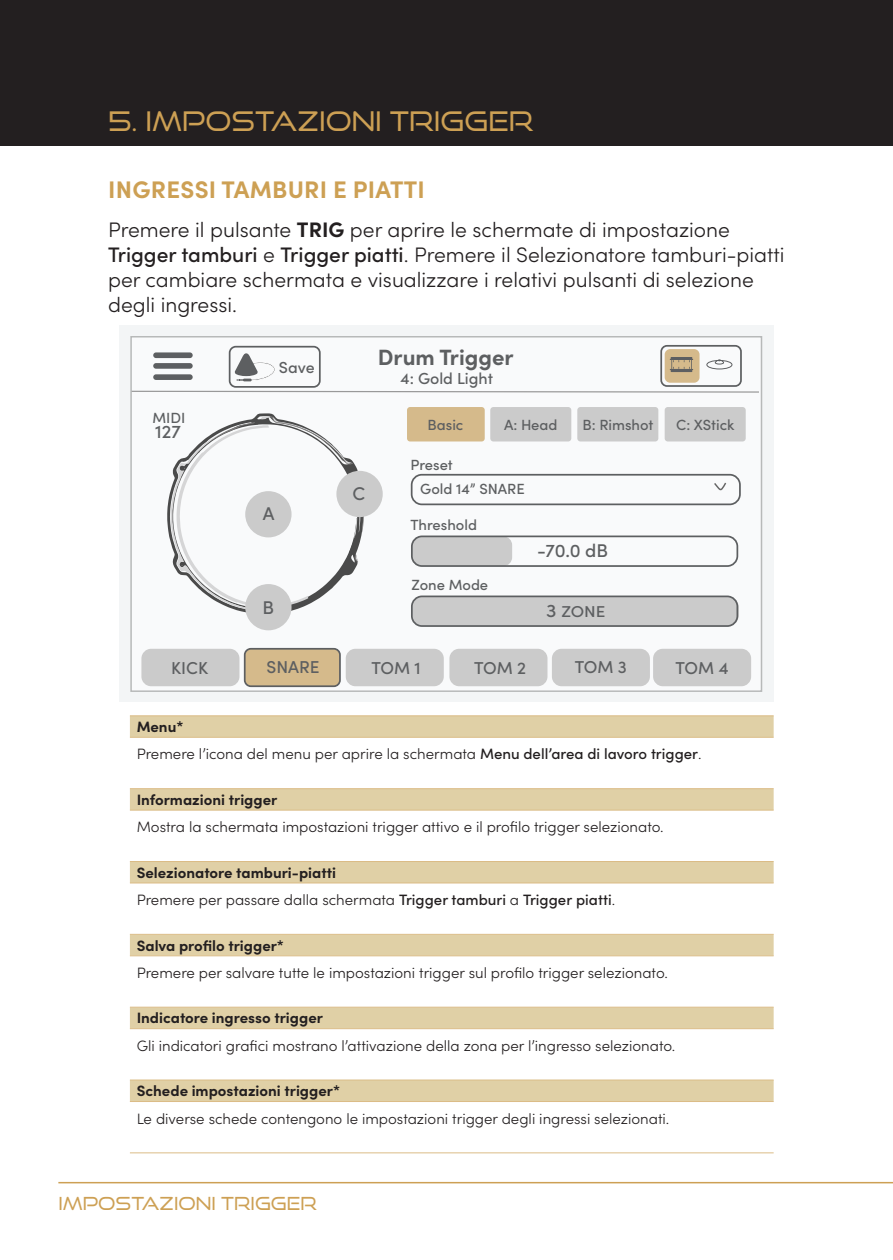
<style>
.page{position:relative;width:893px;height:1260px;background:#fff}
.page>*{position:absolute;margin:0;border:0;box-sizing:border-box;transform-origin:0 0}
.t1{font:27px "Good Times Bk";color:#cda054}
.t2{font:700 24px "Sofia Pro";letter-spacing:.01em;color:#cda054}
.t3{font:700 22.2px "Sofia Pro";color:#5d5f61}
.t4{font:300 21px/25.2px "Sofia Pro";color:#231f20}
.t5{font:500 18.6px "Sofia Pro";color:#5d5f61}
.t6{font:18px "Good Times Bk";color:#cda054}
.t7{font:500 17.1px "Sofia Pro";color:#5d5f61}
.t8{font:500 15.9px "Sofia Pro";color:#5d5f61}
.t9{font:500 15.6px "Sofia Pro";color:#5d5f61;scale:1.08 1}
.t10{font:300 15px/27.6px "Sofia Pro";color:#231f20}
.t11{font:700 15px "Sofia Pro";color:#231f20}
.t12{font:500 14.7px "Sofia Pro";color:#5d5f61}
.s1{font-weight:700}
.s2{font-weight:500}
.s3{font-size:18.6px}
</style>
<div class="page">
<div style="left:0;top:0;width:892px;height:146px;background:#231f20"></div>
<hr style="left:58px;top:1181px;width:834px;height:2px;background:#cda054">
<div style="left:119px;top:326px;width:654px;height:376px;background:#f3f5f6"></div>
<div style="left:131px;top:337px;width:630px;height:354px;background:#f9fafb"></div>
<div style="left:410px;top:474px;width:330px;height:31px;border:2px solid #5d5f61;border-radius:10px"></div>
<hr style="left:131px;top:390px;width:627px;height:2px;background:#999">
<div style="left:407px;top:407px;width:77px;height:34px;background:#d5ba8b;border-radius:3px"></div>
<div style="left:664px;top:407px;width:81px;height:34px;background:#cbcbcb;border-radius:3px"></div>
<svg style="left:714px;top:482px;width:13px;height:9px"></svg>
<div style="left:411px;top:536px;width:101px;height:30px;background:#cbcbcb;border-radius:9px"></div>
<div style="left:411px;top:535px;width:326px;height:32px;border:2px solid #5d5f61;border-radius:10px"></div>
<div style="left:141px;top:648px;width:98px;height:38px;background:#cbcbcb;border-radius:10px"></div>
<div style="left:244px;top:648px;width:96px;height:38px;background:#d5ba8b;border-radius:6px"></div>
<div style="left:244px;top:648px;width:96px;height:39px;border:2px solid #5d5f61;border-radius:6px"></div>
<div style="left:153px;top:352px;width:39px;height:6px;background:#5d5f61;border-radius:3px"></div>
<div style="left:153px;top:363px;width:39px;height:6px;background:#5d5f61;border-radius:3px"></div>
<div style="left:153px;top:374px;width:39px;height:6px;background:#5d5f61;border-radius:3px"></div>
<div style="left:664px;top:349px;width:35px;height:34px;background:#d5ba8b;border-radius:5px"></div>
<div style="left:660px;top:345px;width:81px;height:42px;border:2px solid #5d5f61;border-radius:6px"></div>
<svg style="left:669px;top:357px;width:23px;height:15px"></svg>
<div style="left:706px;top:360px;width:26px;height:9px;border:1px solid #5d5f61;border-radius:50%"></div>
<div style="left:714px;top:359px;width:9px;height:5px;border:1px solid #5d5f61;border-radius:50%"></div>
<div style="left:229px;top:346px;width:91px;height:42px;border:2px solid #5d5f61;border-radius:6px"></div>
<svg style="left:234px;top:353px;width:41px;height:28px"></svg>
<div style="left:577px;top:407px;width:81px;height:34px;background:#cbcbcb;border-radius:3px"></div>
<div style="left:490px;top:407px;width:81px;height:34px;background:#cbcbcb;border-radius:3px"></div>
<div style="left:411px;top:596px;width:327px;height:30px;background:#cbcbcb;border-radius:11px"></div>
<div style="left:411px;top:595px;width:326px;height:32px;border:2px solid #5d5f61;border-radius:10px"></div>
<svg style="left:167px;top:413px;width:196px;height:207px"></svg>
<div style="left:345px;top:648px;width:98px;height:38px;background:#cbcbcb;border-radius:10px"></div>
<div style="left:336px;top:471px;width:46px;height:46px;background:#cbcbcb;border-radius:50%"></div>
<div style="left:245px;top:584px;width:46px;height:46px;background:#cbcbcb;border-radius:50%"></div>
<div style="left:449px;top:648px;width:98px;height:38px;background:#cbcbcb;border-radius:10px"></div>
<div style="left:551px;top:648px;width:98px;height:38px;background:#cbcbcb;border-radius:10px"></div>
<div style="left:652px;top:648px;width:98px;height:38px;background:#cbcbcb;border-radius:10px"></div>
<div style="left:130px;top:336px;width:631px;height:356px;border:2px solid #b7b9b9"></div>
<div style="left:130px;top:716px;width:643px;height:20px;background:#e0d0a6"></div>
<svg style="left:130px;top:737px;width:643px;height:365px"></svg>
<hr style="left:130px;top:715px;width:643px;height:1px;background:#dbbc86">
<hr style="left:130px;top:736px;width:643px;height:1px;background:#dbbc86">
<hr style="left:130px;top:788px;width:643px;height:1px;background:#dbbc86">
<hr style="left:130px;top:809px;width:643px;height:1px;background:#dbbc86">
<hr style="left:130px;top:861px;width:643px;height:1px;background:#dbbc86">
<hr style="left:130px;top:882px;width:643px;height:1px;background:#dbbc86">
<hr style="left:130px;top:933px;width:643px;height:1px;background:#dbbc86">
<hr style="left:130px;top:955px;width:643px;height:1px;background:#dbbc86">
<hr style="left:130px;top:1006px;width:643px;height:1px;background:#dbbc86">
<hr style="left:130px;top:1028px;width:643px;height:1px;background:#dbbc86">
<hr style="left:130px;top:1079px;width:643px;height:1px;background:#dbbc86">
<hr style="left:130px;top:1100px;width:643px;height:1px;background:#dbbc86">
<hr style="left:130px;top:1152px;width:643px;height:1px;background:#dbbc86">
<h1 class="t1" style="left:108px;top:105px;width:427px">5. IMPOSTAZIONI TRIGGER</h1>
<h2 class="t2" style="left:108px;top:171px;width:318px">INGRESSI TAMBURI E PIATTI</h2>
<h3 class="t4" style="left:108px;top:215px;width:677px">Premere il pulsante <span class="s1">TRIG</span> per aprire le schermate di impostazione <span class="s2">Trigger tamburi</span> e <span class="s2">Trigger piatti</span>. Premere il Selezionatore tamburi-piatti per cambiare schermata e visualizzare i relativi pulsanti di selezione degli ingressi.</h3>
<p class="t12" style="left:152px;top:407px;width:34px">MIDI</p>
<p class="t5" style="left:155px;top:418px;width:27px">127</p>
<p class="t7" style="left:171px;top:655px;width:39px">KICK</p>
<p class="t8" style="left:279px;top:355px;width:37px">Save</p>
<p class="t5" style="left:263px;top:499px;width:13px">A</p>
<p class="t5" style="left:262px;top:594px;width:13px">B</p>
<p class="t7" style="left:266px;top:654px;width:55px">SNARE</p>
<h3 class="t3" style="left:378px;top:340px;width:137px">Drum Trigger</h3>
<p class="t5" style="left:352px;top:479px;width:14px">C</p>
<p class="t8" style="left:400px;top:367px;width:94px">4: Gold Light</p>
<p class="t12" style="left:427px;top:413px;width:37px">Basic</p>
<p class="t12" style="left:503px;top:413px;width:55px">A: Head</p>
<p class="t12" style="left:582px;top:413px;width:72px">B: Rimshot</p>
<p class="t12" style="left:410px;top:454px;width:44px">Preset</p>
<p class="t12" style="left:420px;top:478px;width:106px">Gold 14” SNARE</p>
<p class="t12" style="left:410px;top:514px;width:68px">Threshold</p>
<p class="t12" style="left:411px;top:574px;width:78px">Zone Mode</p>
<p class="t5" style="left:537px;top:537px;width:72px">-70.0 dB</p>
<p class="t9" style="left:545px;top:600px;width:57px"><span class="s3">3</span> ZONE</p>
<p class="t12" style="left:675px;top:413px;width:60px">C: XStick</p>
<p class="t7" style="left:371px;top:655px;width:51px">TOM 1</p>
<p class="t7" style="left:474px;top:655px;width:53px">TOM 2</p>
<p class="t7" style="left:574px;top:654px;width:53px">TOM 3</p>
<p class="t7" style="left:675px;top:655px;width:54px">TOM 4</p>
<p class="t10" style="left:137px;top:712px;width:566px"><span class="s1">Menu*<br></span>Premere l’icona del menu per aprire la schermata <span class="s2">Menu dell’area di lavoro trigger</span>.</p>
<p class="t11" style="left:137px;top:788px;width:142px">Informazioni trigger</p>
<p class="t10" style="left:137px;top:812px;width:528px">Mostra la schermata impostazioni trigger attivo e il profilo trigger selezionato.</p>
<p class="t10" style="left:137px;top:857px;width:479px"><span class="s1">Selezionatore tamburi-piatti<br></span>Premere per passare dalla schermata <span class="s2">Trigger tamburi</span> a <span class="s2">Trigger piatti</span>.</p>
<p class="t11" style="left:137px;top:933px;width:149px">Salva profilo trigger*</p>
<p class="t10" style="left:137px;top:958px;width:532px">Premere per salvare tutte le impostazioni trigger sul profilo trigger selezionato.</p>
<p class="t11" style="left:137px;top:1006px;width:188px">Indicatore ingresso trigger</p>
<p class="t10" style="left:137px;top:1030px;width:540px">Gli indicatori grafici mostrano l’attivazione della zona per l’ingresso selezionato.</p>
<p class="t11" style="left:137px;top:1079px;width:205px">Schede impostazioni trigger*</p>
<p class="t10" style="left:137px;top:1103px;width:534px">Le diverse schede contengono le impostazioni trigger degli ingressi selezionati.</p>
<p class="t6" style="left:58px;top:1192px;width:260px">IMPOSTAZIONI TRIGGER</p>
</div>
